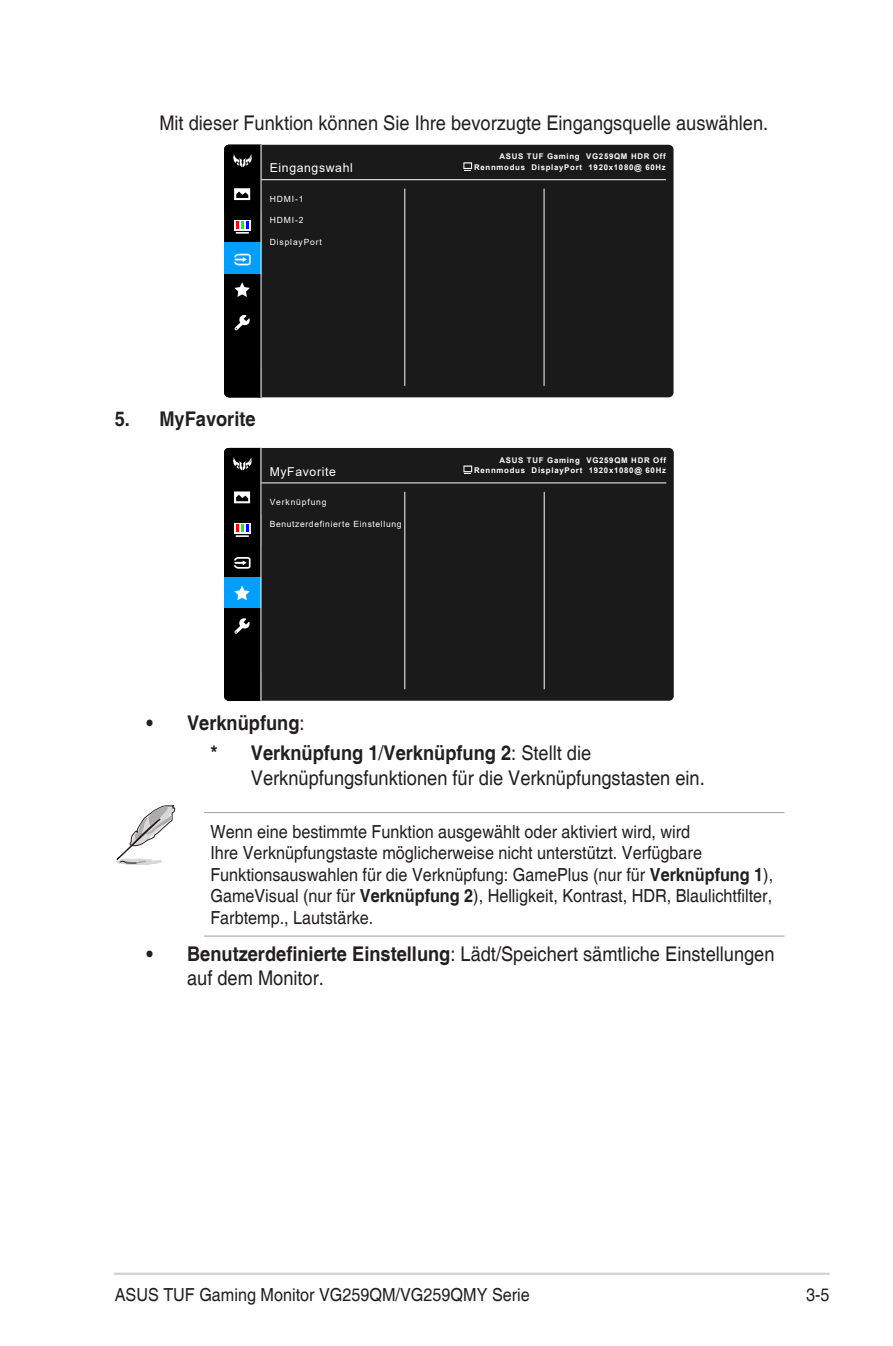
<style>
.page{position:relative;width:893px;height:1346px;background:#fff}
.page>*{position:absolute;margin:0;border:0;box-sizing:border-box;transform-origin:0 0}
.List{font:20.25px/24.3px "Helvetica";color:#231f20;scale:.9 1}
.t1{font:700 20.25px "Helvetica";color:#231f20;scale:.9 1}
.Message{font:18px/21.6px "Helvetica";color:#231f20;scale:.9 1}
.t2{font:12.15px "Arial";letter-spacing:.05em;color:#fff}
.t3{font:8.55px "Arial";letter-spacing:.075em;color:#fff}
.t4{font:8.55px "Arial";letter-spacing:.1em;color:#fff}
.t5{font:700 7.88px/10.1px "Arial";letter-spacing:.09em;color:#fff;text-align:right}
.s1{font-weight:400}
.s2{font-weight:700}
</style>
<div class="page">
<hr style="left:114px;top:1272px;width:715px;height:3px;background:#d1d2d4">
<hr style="left:204px;top:812px;width:580px;height:1px;background:#a8a9ad">
<hr style="left:204px;top:935px;width:580px;height:1px;background:#a8a9ad">
<div style="left:262px;top:145px;width:411px;height:252px;background:#1a1a1a"></div>
<hr style="left:261px;top:179px;width:405px;height:1px;background:#fff">
<hr style="left:404px;top:189px;width:1px;height:197px;background:#fff">
<hr style="left:544px;top:189px;width:1px;height:197px;background:#fff">
<svg style="left:224px;top:145px;width:37px;height:252px;background:#152732"></svg>
<svg style="left:463px;top:162px;width:9px;height:7px"></svg>
<svg style="left:464px;top:163px;width:7px;height:8px"></svg>
<div style="left:261px;top:448px;width:413px;height:253px;background:#1a1a1a"></div>
<hr style="left:261px;top:482px;width:405px;height:1px;background:#fff">
<hr style="left:404px;top:492px;width:1px;height:197px;background:#fff">
<hr style="left:544px;top:492px;width:1px;height:197px;background:#fff">
<hr style="left:261px;top:448px;width:1px;height:252px;background:#fff">
<svg style="left:224px;top:448px;width:37px;height:253px;background:#162732"></svg>
<svg style="left:463px;top:465px;width:9px;height:9px"></svg>
<svg style="left:116px;top:805px;width:59px;height:60px"></svg>
<p class="List" style="left:159px;top:111px;width:678px">Mit dieser Funktion können Sie Ihre bevorzugte Eingangsquelle auswählen.</p>
<p class="t5" style="left:474px;top:152px;width:193px">ASUS TUF Gaming VG259QM HDR Off<br>Rennmodus DisplayPort 1920x1080@ 60Hz</p>
<p class="t3" style="left:270px;top:193px;width:35px">HDMI-1</p>
<p class="t3" style="left:270px;top:214px;width:35px">HDMI-2</p>
<p class="t4" style="left:270px;top:236px;width:54px">DisplayPort</p>
<p class="t2" style="left:270px;top:160px;width:84px">Eingangswahl</p>
<p class="t1" style="left:115px;top:407px;width:158px">5. MyFavorite</p>
<p class="t5" style="left:499px;top:455px;width:168px">ASUS TUF Gaming VG259QM HDR Off</p>
<p class="t2" style="left:270px;top:463px;width:68px">MyFavorite</p>
<p class="t5" style="left:474px;top:465px;width:193px">Rennmodus DisplayPort 1920x1080@ 60Hz</p>
<p class="t4" style="left:270px;top:496px;width:58px">Verknüpfung</p>
<p class="t3" style="left:270px;top:518px;width:133px">Benutzerdefinierte Einstellung</p>
<p class="t1" style="left:147px;top:710px;width:177px">• Verknüpfung<span class="s1">:</span></p>
<p class="List" style="left:251px;top:742px;width:506px;text-indent:-40px"><span class="s2">* Verknüpfung 1</span>/<span class="s2">Verknüpfung 2</span>: Stellt die<br>Verknüpfungsfunktionen für die Verknüpfungstasten ein.</p>
<p class="Message" style="left:210px;top:821px;width:627px">Wenn eine bestimmte Funktion ausgewählt oder aktiviert wird, wird<br>Ihre Verknüpfungstaste möglicherweise nicht unterstützt. Verfügbare Funktionsauswahlen für die Verknüpfung: GamePlus (nur für <span class="s2">Verknüpfung 1</span>), GameVisual (nur für <span class="s2">Verknüpfung 2</span>), Helligkeit, Kontrast, HDR, Blaulichtfilter, Farbtemp., Lautstärke.</p>
<p class="List" style="left:187px;top:942px;width:654px;text-indent:-40px"><span class="s2">• Benutzerdefinierte Einstellung</span>: Lädt/Speichert sämtliche Einstellungen auf dem Monitor.</p>
<p class="Message" style="left:115px;top:1284px;width:463px">ASUS TUF Gaming Monitor VG259QM/VG259QMY Serie</p>
<p class="Message" style="left:806px;top:1284px;width:28px">3-5</p>
</div>
